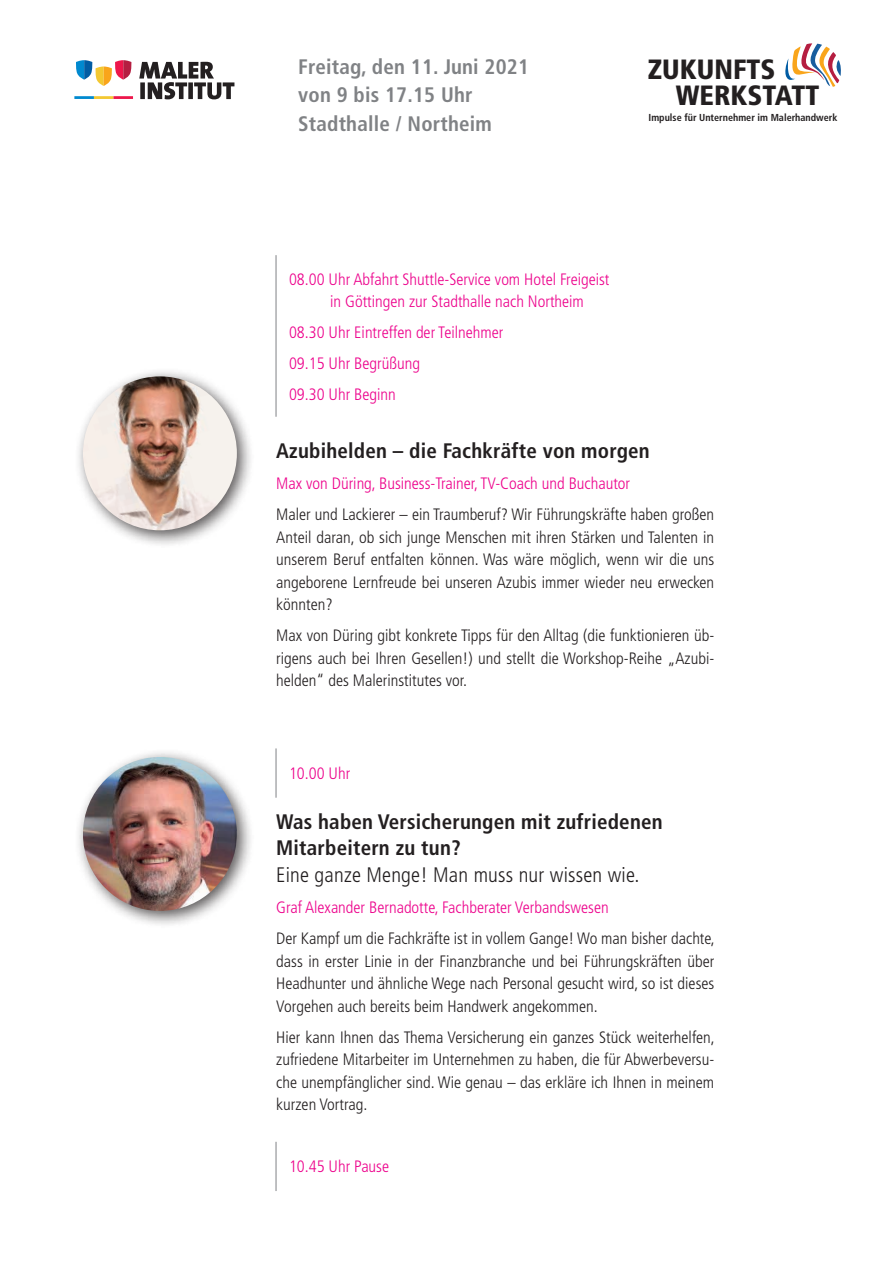
<style>
.page{position:relative;width:893px;height:1263px;background:#fff}
.page>*{position:absolute;margin:0;border:0;box-sizing:border-box;transform-origin:0 0}
.t1{font:900 condensed 27.9px/25.8px "Frutiger LT";color:#231f20}
.t2{font:700 condensed 21px/26.7px "Frutiger LT";letter-spacing:.01em;color:#231f20}
.t3{font:700 condensed 21px/28.2px "Frutiger LT";letter-spacing:.01em;color:#808285}
.t4{font:300 condensed 21px "Frutiger LT";letter-spacing:.01em;color:#231f20}
.t5{font:300 condensed 16.5px/22.5px "Frutiger LT";color:#231f20;text-align:justify}
.t6{font:300 condensed 16.5px/31px "Frutiger LT";color:#ed028c}
.t7{font:700 condensed 10.2px "Frutiger LT";color:#231f20}
</style>
<div class="page">
<svg style="left:785px;top:43px;width:56px;height:44px"></svg>
<div style="left:74px;top:367px;width:181px;height:181px;background:#231f20;opacity:.75"></div>
<img style="left:83px;top:376px;width:154px;height:154px;border-radius:77px">
<div style="left:74px;top:748px;width:181px;height:181px;background:#231f20;opacity:.75"></div>
<img style="left:83px;top:757px;width:154px;height:154px;border-radius:77px">
<svg style="left:76px;top:60px;width:56px;height:26px"></svg>
<hr style="left:74px;top:96px;width:20px;height:3px;background:#0089cf">
<hr style="left:94px;top:96px;width:19px;height:3px;background:#f3c832">
<hr style="left:113px;top:96px;width:20px;height:3px;background:#ed164b">
<svg style="left:139px;top:62px;width:95px;height:37px"></svg>
<hr style="left:276px;top:255px;width:1px;height:162px;background:#808285">
<hr style="left:276px;top:748px;width:1px;height:50px;background:#808285">
<hr style="left:276px;top:1142px;width:1px;height:49px;background:#808285">
<p class="t3" style="left:298px;top:53px;width:232px">Freitag, den 11. Juni 2021 von 9 bis 17.15 Uhr<br>Stadthalle / Northeim</p>
<h1 class="t1" style="left:676px;top:57px;width:145px;text-indent:-28px">ZUKUNFTS<br>WERKSTATT</h1>
<p class="t7" style="left:648px;top:112px;width:190px">Impulse für Unternehmer im Malerhandwerk</p>
<p class="t6" style="left:330px;top:268px;width:281px;line-height:22.5px;text-indent:-41px">08.00 Uhr Abfahrt Shuttle-Service vom Hotel Freigeist in Göttingen zur Stadthalle nach Northeim</p>
<p class="t6" style="left:289px;top:317px;width:216px">08.30 Uhr Eintreffen der Teilnehmer<br>09.15 Uhr Begrüßung<br>09.30 Uhr Beginn</p>
<p class="t2" style="left:276px;top:437px;width:375px">Azubihelden – die Fachkräfte von morgen</p>
<p class="t6" style="left:276px;top:468px;width:355px">Max von Düring, Business-Trainer, TV-Coach und Buchautor</p>
<p class="t5" style="left:276px;top:503px;width:439px">Maler und Lackierer – ein Traumberuf? Wir Führungskräfte haben großen Anteil daran, ob sich junge Menschen mit ihren Stärken und Talenten in unserem Beruf entfalten können. Was wäre möglich, wenn wir die uns angeborene Lernfreude bei unseren Azubis immer wieder neu erwecken könnten?</p>
<p class="t5" style="left:276px;top:625px;width:439px">Max von Düring gibt konkrete Tipps für den Alltag (die funktionieren üb&shy;rigens auch bei Ihren Gesellen!) und stellt die Workshop-Reihe „Azubi&shy;helden“ des Malerinstitutes vor.</p>
<p class="t6" style="left:289px;top:758px;width:63px">10.00 Uhr</p>
<p class="t2" style="left:276px;top:808px;width:388px">Was haben Versicherungen mit zufriedenen<br>Mitarbeitern zu tun?</p>
<p class="t4" style="left:276px;top:863px;width:365px">Eine ganze Menge! Man muss nur wissen wie.</p>
<p class="t6" style="left:276px;top:892px;width:334px">Graf Alexander Bernadotte, Fachberater Verbandswesen</p>
<p class="t5" style="left:276px;top:928px;width:440px">Der Kampf um die Fachkräfte ist in vollem Gange! Wo man bisher dachte, dass in erster Linie in der Finanzbranche und bei Führungskräften über Headhunter und ähnliche Wege nach Personal gesucht wird, so ist dieses Vorgehen auch bereits beim Handwerk angekommen.</p>
<p class="t5" style="left:276px;top:1026px;width:440px">Hier kann Ihnen das Thema Versicherung ein ganzes Stück weiterhelfen, zufriedene Mitarbeiter im Unternehmen zu haben, die für Abwerbeversu&shy;che unempfänglicher sind. Wie genau – das erkläre ich Ihnen in meinem kurzen Vortrag.</p>
<p class="t6" style="left:289px;top:1151px;width:102px">10.45 Uhr Pause</p>
</div>
